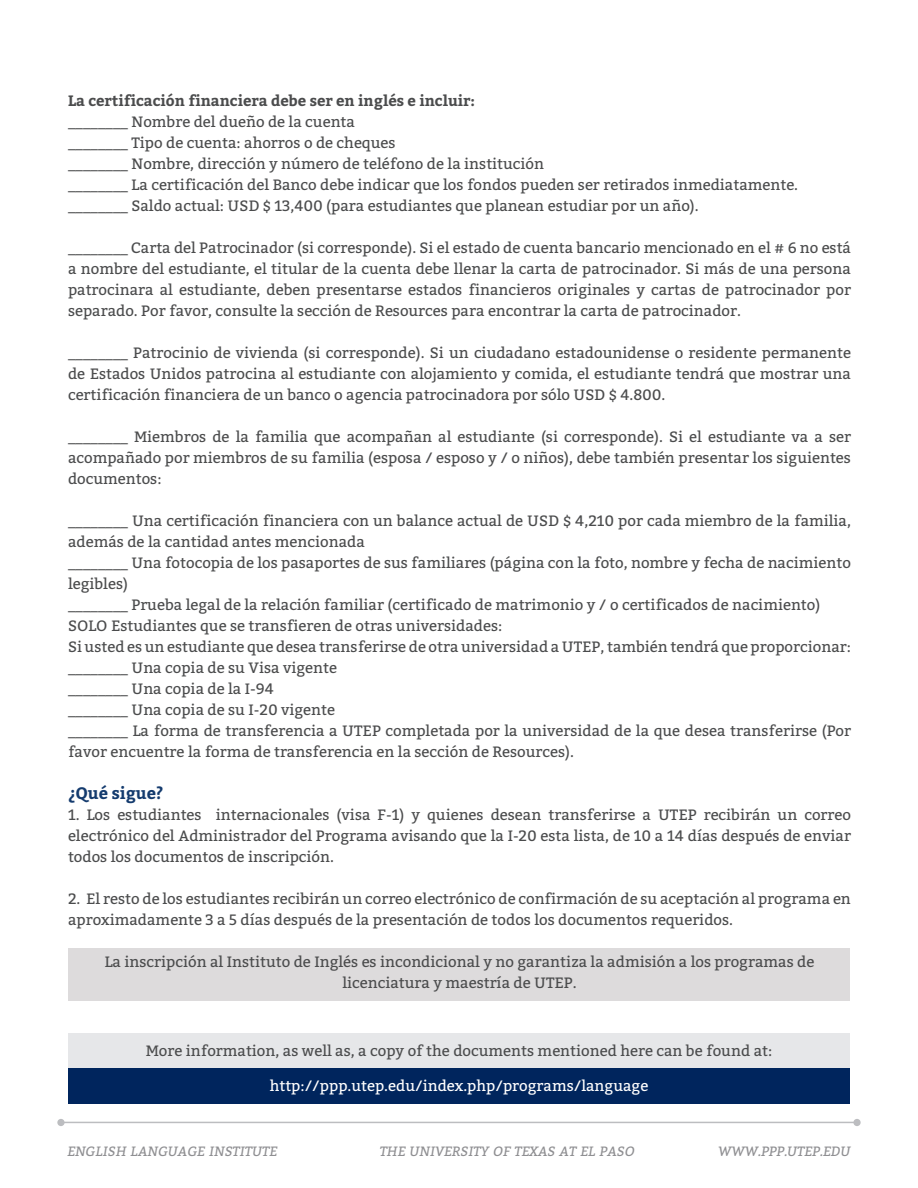
<style>
.page{position:relative;width:918px;height:1188px;background:#fff}
.page>*{position:absolute;margin:0;border:0;box-sizing:border-box;transform-origin:0 0}
.t1{font:700 16.5px "Bitter";color:#143b6e}
.t2{font:15px/21px "Bitter";color:#4b4c4d;text-align:justify}
.t3{font:700 15px "Bitter";color:#4b4c4d}
.t4{font:15px "Bitter";color:#fff}
.t5{font:italic 13.5px "Bitter";color:#8f8f92}
</style>
<div class="page">
<div style="left:68px;top:948px;width:782px;height:53px;background:#dddbdc"></div>
<svg style="left:57px;top:1119px;width:804px;height:7px"></svg>
<div style="left:68px;top:1034px;width:782px;height:35px;background:#e6e7e9"></div>
<div style="left:68px;top:1069px;width:782px;height:35px;background:#00255d"></div>
<p class="t3" style="left:68px;top:92px;width:409px">La certificación financiera debe ser en inglés e incluir:</p>
<p class="t2" style="left:68px;top:112px;width:289px">________ Nombre del dueño de la cuenta</p>
<p class="t2" style="left:68px;top:133px;width:329px">________ Tipo de cuenta: ahorros o de cheques</p>
<p class="t2" style="left:68px;top:154px;width:478px">________ Nombre, dirección y número de teléfono de la institución</p>
<p class="t2" style="left:68px;top:175px;width:732px">________ La certificación del Banco debe indicar que los fondos pueden ser retirados inmediatamente.</p>
<p class="t2" style="left:68px;top:196px;width:632px">________ Saldo actual: USD $ 13,400 (para estudiantes que planean estudiar por un año).</p>
<p class="t2" style="left:68px;top:238px;width:785px">________ Carta del Patrocinador (si corresponde). Si el estado de cuenta bancario mencionado en el # 6 no está a nombre del estudiante, el titular de la cuenta debe llenar la carta de patrocinador. Si más de una persona patrocinara al estudiante, deben presentarse estados financieros originales y cartas de patrocinador por separado. Por favor, consulte la sección de Resources para encontrar la carta de patrocinador.</p>
<p class="t2" style="left:68px;top:343px;width:785px">________ Patrocinio de vivienda (si corresponde). Si un ciudadano estadounidense o residente permanente de Estados Unidos patrocina al estudiante con alojamiento y comida, el estudiante tendrá que mostrar una certificación financiera de un banco o agencia patrocinadora por sólo USD $ 4.800.</p>
<p class="t2" style="left:68px;top:427px;width:784px">________ Miembros de la familia que acompañan al estudiante (si corresponde). Si el estudiante va a ser acompañado por miembros de su familia (esposa / esposo y / o niños), debe también presentar los siguientes documentos:</p>
<p class="t2" style="left:68px;top:511px;width:785px">________ Una certificación financiera con un balance actual de USD $ 4,210 por cada miembro de la familia, además de la cantidad antes mencionada</p>
<p class="t2" style="left:68px;top:553px;width:784px">________ Una fotocopia de los pasaportes de sus familiares (página con la foto, nombre y fecha de nacimiento legibles)</p>
<p class="t2" style="left:68px;top:595px;width:754px">________ Prueba legal de la relación familiar (certificado de matrimonio y / o certificados de nacimiento)</p>
<p class="t2" style="left:68px;top:616px;width:436px">SOLO Estudiantes que se transfieren de otras universidades:</p>
<p class="t2" style="left:68px;top:637px;width:784px">Si usted es un estudiante que desea transferirse de otra universidad a UTEP, también tendrá que proporcionar:</p>
<p class="t2" style="left:68px;top:658px;width:270px">________ Una copia de su Visa vigente</p>
<p class="t2" style="left:68px;top:679px;width:207px">________ Una copia de la I-94</p>
<p class="t2" style="left:68px;top:700px;width:269px">________ Una copia de su I-20 vigente</p>
<p class="t2" style="left:68px;top:721px;width:785px">________ La forma de transferencia a UTEP completada por la universidad de la que desea transferirse (Por favor encuentre la forma de transferencia en la sección de Resources).</p>
<p class="t1" style="left:68px;top:784px;width:97px">¿Qué sigue?</p>
<p class="t2" style="left:68px;top:805px;width:785px">1. Los estudiantes internacionales (visa F-1) y quienes desean transferirse a UTEP recibirán un correo electrónico del Administrador del Programa avisando que la I-20 esta lista, de 10 a 14 días después de enviar todos los documentos de inscripción.</p>
<p class="t2" style="left:68px;top:889px;width:784px">2. El resto de los estudiantes recibirán un correo electrónico de confirmación de su aceptación al programa en aproximadamente 3 a 5 días después de la presentación de todos los documentos requeridos.</p>
<p class="t2" style="left:105px;top:952px;width:711px;text-align:center">La inscripción al Instituto de Inglés es incondicional y no garantiza la admisión a los programas de licenciatura y maestría de UTEP.</p>
<p class="t2" style="left:146px;top:1041px;width:628px">More information, as well as, a copy of the documents mentioned here can be found at:</p>
<p class="t4" style="left:270px;top:1077px;width:380px">http://ppp.utep.edu/index.php/programs/language</p>
<p class="t5" style="left:68px;top:1141px;width:211px">ENGLISH LANGUAGE INSTITUTE</p>
<p class="t5" style="left:380px;top:1141px;width:257px">THE UNIVERSITY OF TEXAS AT EL PASO</p>
<p class="t5" style="left:718px;top:1141px;width:134px">WWW.PPP.UTEP.EDU</p>
</div>
